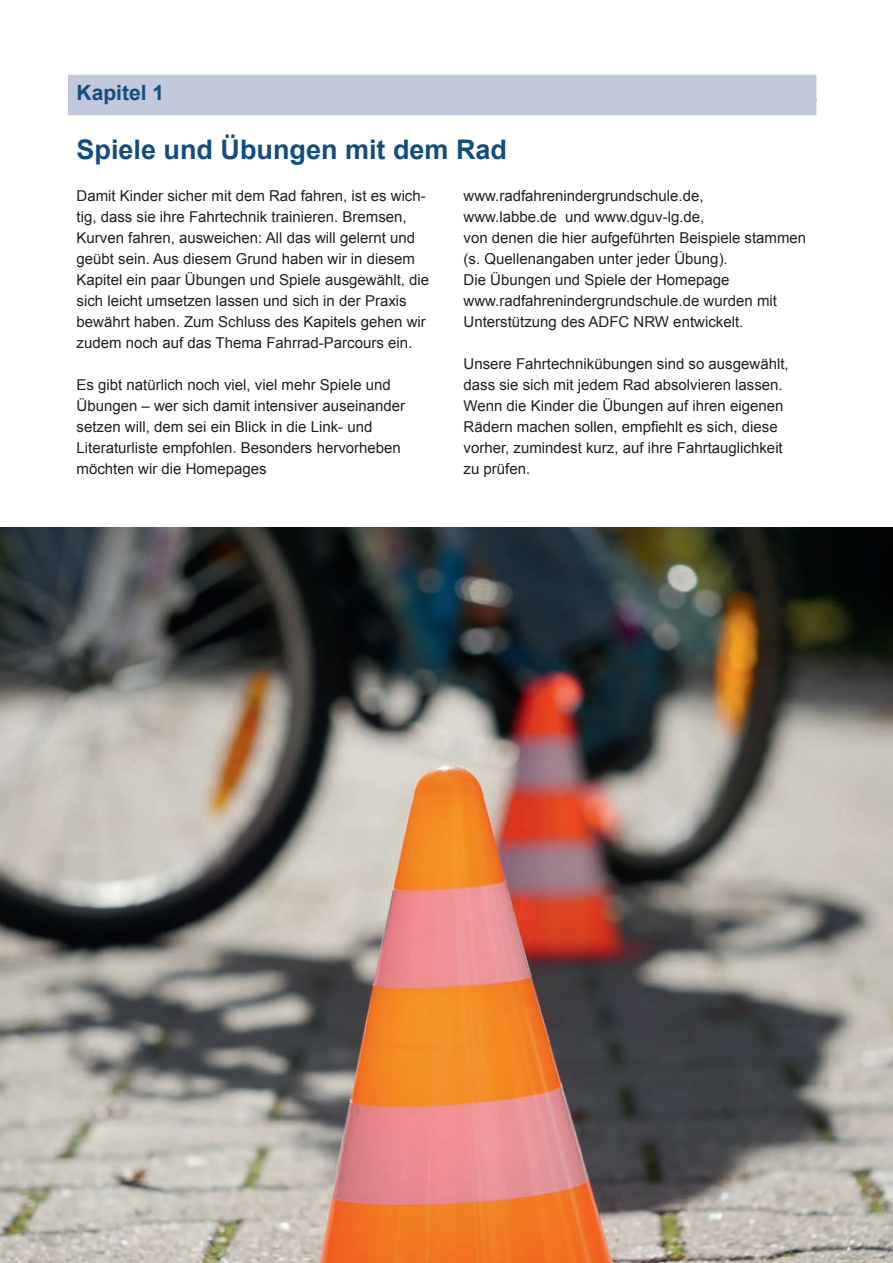
<style>
.page{position:relative;width:893px;height:1263px;background:#fff}
.page>*{position:absolute;margin:0;border:0;box-sizing:border-box;transform-origin:0 0}
.Kapitel_Überschrift{font:700 27px "Arial";color:#134d7e}
.Kapitel_Nummer{font:700 21px "Arial";color:#134d7e}
.Fließtext{font:15px/21px "Arial";color:#231f20}
</style>
<div class="page">
<div style="left:68px;top:75px;width:748px;height:40px;background:#c1c8db"></div>
<img style="left:0;top:527px;width:893px;height:736px">
<img style="left:0;top:759px;width:1px;height:504px">
<p class="Kapitel_Nummer" style="left:77px;top:79px;width:89px">Kapitel 1</p>
<p class="Kapitel_Überschrift" style="left:77px;top:132px;width:432px">Spiele und Übungen mit dem Rad</p>
<p class="Fließtext" style="left:77px;top:185px;width:354px">Damit Kinder sicher mit dem Rad fahren, ist es wich&shy;tig, dass sie ihre Fahrtechnik trainieren. Bremsen, Kurven fahren, ausweichen: All das will gelernt und geübt sein. Aus diesem Grund haben wir in diesem Kapitel ein paar Übungen und Spiele ausgewählt, die sich leicht umsetzen lassen und sich in der Praxis bewährt haben. Zum Schluss des Kapitels gehen wir zudem noch auf das Thema Fahrrad-Parcours ein.</p>
<p class="Fließtext" style="left:77px;top:374px;width:330px">Es gibt natürlich noch viel, viel mehr Spiele und Übungen – wer sich damit intensiver auseinander setzen will, dem sei ein Blick in die Link- und Literaturliste empfohlen. Besonders hervorheben möchten wir die Homepages</p>
<p class="Fließtext" style="left:463px;top:185px;width:344px">www.radfahrenindergrundschule.de,<br>www.labbe.de und www.dguv-lg.de,<br>von denen die hier aufgeführten Beispiele stammen (s. Quellenangaben unter jeder Übung).<br>Die Übungen und Spiele der Homepage www.radfahrenindergrundschule.de wurden mit Unterstützung des ADFC NRW entwickelt.</p>
<p class="Fließtext" style="left:463px;top:353px;width:327px">Unsere Fahrtechnikübungen sind so ausgewählt, dass sie sich mit jedem Rad absolvieren lassen.<br>Wenn die Kinder die Übungen auf ihren eigenen Rädern machen sollen, empfiehlt es sich, diese vorher, zumindest kurz, auf ihre Fahrtauglichkeit zu prüfen.</p>
</div>
